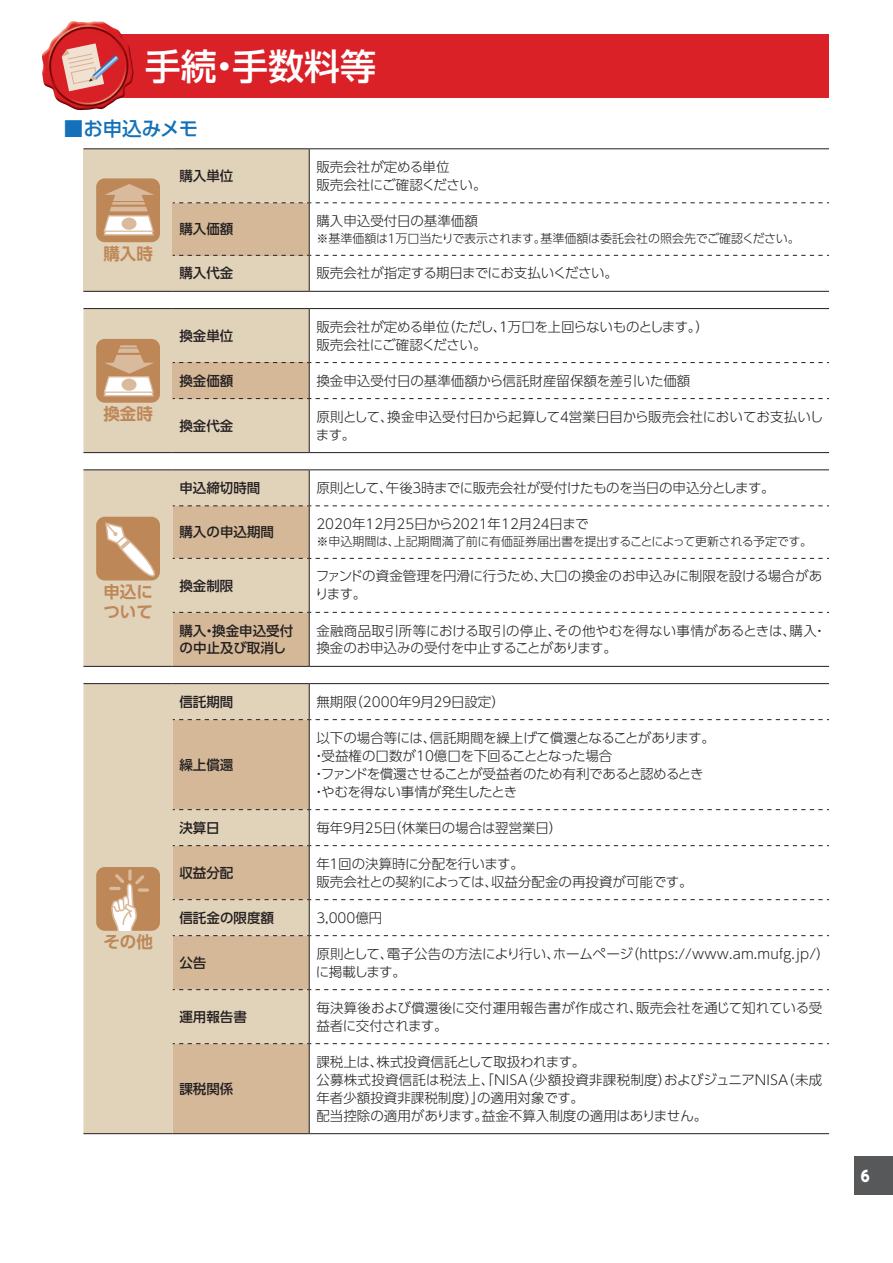
<style>
.page{position:relative;width:893px;height:1263px;background:#fff}
.page>*{position:absolute;margin:0;border:0;box-sizing:border-box;transform-origin:0 0}
.t1{font:500 36px "UD Shin Go Pro";color:#fff}
.t2{font:500 19.5px "UD Shin Go Pro";letter-spacing:-.005em;color:#1471b9}
.t3{font:700 16.5px/19.5px "UD Shin Go Pro De";color:#be8757}
.t4{font:800 15px "UD Shin Go Pro";color:#fff;scale:.9 1}
.t5{font:300 13.5px/18px "UD Shin Go Pro";color:#231f20}
.t6{font:300 13.5px/18px "UD Shin Go Pro";letter-spacing:-.02em;color:#231f20}
.t7{font:500 13.5px/18px "UD Shin Go Pro";color:#231f20}
.t8{font:300 13.5px/18px "UD Shin Go Pro";letter-spacing:-.03em;color:#231f20}
.t9{font:300 12px "UD Shin Go Pro";letter-spacing:-.02em;color:#231f20}
</style>
<div class="page">
<div style="left:855px;top:1157px;width:38px;height:38px;background:#57585a"></div>
<div style="left:83px;top:149px;width:90px;height:142px;background:#e1d2ba"></div>
<hr style="left:83px;top:148px;width:90px;height:1px;background:#231f20">
<hr style="left:83px;top:291px;width:90px;height:1px;background:#231f20">
<hr style="left:173px;top:148px;width:136px;height:1px;background:#231f20">
<hr style="left:309px;top:148px;width:520px;height:1px;background:#231f20">
<hr style="left:173px;top:291px;width:136px;height:1px;background:#231f20">
<hr style="left:309px;top:291px;width:520px;height:1px;background:#231f20">
<svg style="left:173px;top:149px;width:656px;height:142px"></svg>
<div style="left:96px;top:178px;width:64px;height:64px;background:#be8757;border-radius:9px"></div>
<svg style="left:103px;top:184px;width:51px;height:52px"></svg>
<hr style="left:83px;top:308px;width:90px;height:1px;background:#231f20">
<hr style="left:173px;top:308px;width:136px;height:1px;background:#231f20">
<hr style="left:309px;top:308px;width:520px;height:1px;background:#231f20">
<svg style="left:83px;top:309px;width:746px;height:144px"></svg>
<hr style="left:83px;top:666px;width:90px;height:1px;background:#231f20">
<hr style="left:173px;top:666px;width:136px;height:1px;background:#231f20">
<hr style="left:309px;top:666px;width:520px;height:1px;background:#231f20">
<hr style="left:83px;top:469px;width:90px;height:1px;background:#231f20">
<hr style="left:173px;top:469px;width:136px;height:1px;background:#231f20">
<hr style="left:309px;top:469px;width:520px;height:1px;background:#231f20">
<svg style="left:83px;top:470px;width:746px;height:196px"></svg>
<div style="left:83px;top:684px;width:226px;height:449px;background:#e1d2ba"></div>
<svg style="left:173px;top:720px;width:136px;height:413px;background:#d7bfa1"></svg>
<hr style="left:83px;top:683px;width:90px;height:1px;background:#231f20">
<hr style="left:173px;top:683px;width:136px;height:1px;background:#231f20">
<hr style="left:309px;top:683px;width:520px;height:1px;background:#231f20">
<hr style="left:309px;top:684px;width:1px;height:35px;background:#231f20">
<hr style="left:309px;top:720px;width:1px;height:89px;background:#231f20">
<hr style="left:309px;top:810px;width:1px;height:35px;background:#231f20">
<hr style="left:309px;top:846px;width:1px;height:53px;background:#231f20">
<hr style="left:309px;top:900px;width:1px;height:35px;background:#231f20">
<hr style="left:309px;top:936px;width:1px;height:53px;background:#231f20">
<hr style="left:309px;top:990px;width:1px;height:53px;background:#231f20">
<hr style="left:309px;top:1044px;width:1px;height:89px;background:#231f20">
<svg style="left:173px;top:719px;width:656px;height:1px"></svg>
<svg style="left:173px;top:809px;width:656px;height:1px"></svg>
<svg style="left:173px;top:845px;width:656px;height:1px"></svg>
<svg style="left:173px;top:899px;width:656px;height:1px"></svg>
<svg style="left:173px;top:935px;width:656px;height:1px"></svg>
<svg style="left:173px;top:989px;width:656px;height:1px"></svg>
<svg style="left:173px;top:1043px;width:656px;height:1px"></svg>
<hr style="left:83px;top:1133px;width:90px;height:1px;background:#231f20">
<hr style="left:173px;top:1133px;width:136px;height:1px;background:#231f20">
<hr style="left:309px;top:1133px;width:520px;height:1px;background:#231f20">
<div style="left:96px;top:867px;width:64px;height:64px;background:#be8757;border-radius:9px"></div>
<svg style="left:128px;top:869px;width:4px;height:12px"></svg>
<svg style="left:109px;top:874px;width:35px;height:57px"></svg>
<svg style="left:138px;top:888px;width:11px;height:4px"></svg>
<div style="left:83px;top:34px;width:740px;height:64px;background:#da2128"></div>
<hr style="left:825px;top:34px;width:4px;height:64px;background:#da2128">
<img style="left:42px;top:21px;width:92px;height:90px">
<svg style="left:62px;top:43px;width:57px;height:48px"></svg>
<h1 class="t1" style="left:145px;top:37px;width:233px">手続・手数料等</h1>
<h2 class="t2" style="left:64px;top:112px;width:136px">■お申込みメモ</h2>
<p class="t3" style="left:103px;top:243px;width:51px">購入時</p>
<p class="t3" style="left:103px;top:404px;width:51px">換金時</p>
<p class="t3" style="left:103px;top:581px;width:51px">申込について</p>
<p class="t3" style="left:103px;top:932px;width:51px">その他</p>
<p class="t7" style="left:179px;top:166px;width:55px">購入単位</p>
<p class="t5" style="left:316px;top:157px;width:172px">販売会社が定める単位<br>販売会社にご確認ください。</p>
<p class="t7" style="left:179px;top:220px;width:55px">購入価額</p>
<p class="t5" style="left:316px;top:211px;width:163px">購入申込受付日の基準価額</p>
<p class="t9" style="left:316px;top:228px;width:485px">※基準価額は１万口当たりで表示されます。基準価額は委託会社の照会先でご確認ください。</p>
<p class="t7" style="left:179px;top:264px;width:55px">購入代金</p>
<p class="t6" style="left:316px;top:264px;width:303px">販売会社が指定する期日までにお支払いください。</p>
<p class="t7" style="left:179px;top:326px;width:55px">換金単位</p>
<p class="t8" style="left:316px;top:317px;width:394px">販売会社が定める単位（ただし、１万口を上回らないものとします。）販売会社にご確認ください。</p>
<p class="t7" style="left:179px;top:371px;width:55px">換金価額</p>
<p class="t5" style="left:316px;top:371px;width:375px">換金申込受付日の基準価額から信託財産留保額を差引いた価額</p>
<p class="t7" style="left:179px;top:416px;width:55px">換金代金</p>
<p class="t5" style="left:316px;top:407px;width:509px">原則として、換金申込受付日から起算して４営業日目から販売会社においてお支払いします。</p>
<p class="t7" style="left:179px;top:478px;width:82px">申込締切時間</p>
<p class="t8" style="left:316px;top:478px;width:460px">原則として、午後３時までに販売会社が受付けたものを当日の申込分とします。</p>
<p class="t7" style="left:179px;top:523px;width:96px">購入の申込期間</p>
<p class="t5" style="left:316px;top:514px;width:274px">2020年12月25日から2021年12月24日まで</p>
<p class="t9" style="left:316px;top:531px;width:497px">※申込期間は、上記期間満了前に有価証券届出書を提出することによって更新される予定です。</p>
<p class="t7" style="left:179px;top:576px;width:55px">換金制限</p>
<p class="t5" style="left:315px;top:567px;width:509px">ファンドの資金管理を円滑に行うため、大口の換金のお申込みに制限を設ける場合があります。</p>
<p class="t7" style="left:179px;top:621px;width:115px">購入・換金申込受付の中止及び取消し</p>
<p class="t5" style="left:316px;top:621px;width:512px">金融商品取引所等における取引の停止、その他やむを得ない事情があるときは、購入・換金のお申込みの受付を中止することがあります。</p>
<p class="t7" style="left:179px;top:692px;width:55px">信託期間</p>
<p class="t5" style="left:316px;top:692px;width:190px">無期限（2000年９月29日設定）</p>
<p class="t7" style="left:179px;top:755px;width:55px">繰上償還</p>
<p class="t6" style="left:312px;top:728px;width:404px;text-indent:4px">以下の場合等には、信託期間を繰上げて償還となることがあります。・受益権の口数が10億口を下回ることとなった場合<br>・ファンドを償還させることが受益者のため有利であると認めるとき・やむを得ない事情が発生したとき</p>
<p class="t7" style="left:179px;top:818px;width:42px">決算日</p>
<p class="t6" style="left:316px;top:818px;width:247px">毎年９月25日（休業日の場合は翌営業日）</p>
<p class="t7" style="left:179px;top:863px;width:55px">収益分配</p>
<p class="t5" style="left:316px;top:854px;width:378px">年１回の決算時に分配を行います。<br>販売会社との契約によっては、収益分配金の再投資が可能です。</p>
<p class="t7" style="left:179px;top:908px;width:96px">信託金の限度額</p>
<p class="t5" style="left:316px;top:908px;width:68px">3,000億円</p>
<p class="t7" style="left:179px;top:953px;width:28px">公告</p>
<p class="t5" style="left:316px;top:944px;width:515px">原則として、電子公告の方法により行い、ホームページ（https://www.am.mufg.jp/）に掲載します。</p>
<p class="t7" style="left:179px;top:1007px;width:69px">運用報告書</p>
<p class="t5" style="left:316px;top:998px;width:507px">毎決算後および償還後に交付運用報告書が作成され、販売会社を通じて知れている受益者に交付されます。</p>
<p class="t7" style="left:179px;top:1079px;width:55px">課税関係</p>
<p class="t5" style="left:316px;top:1052px;width:507px">課税上は、株式投資信託として取扱われます。<br>公募株式投資信託は税法上、「ＮＩＳＡ（少額投資非課税制度）およびジュニアＮＩＳＡ（未成年者少額投資非課税制度）」の適用対象です。<br>配当控除の適用があります。益金不算入制度の適用はありません。</p>
<p class="t4" style="left:861px;top:1163px;width:11px">6</p>
</div>
